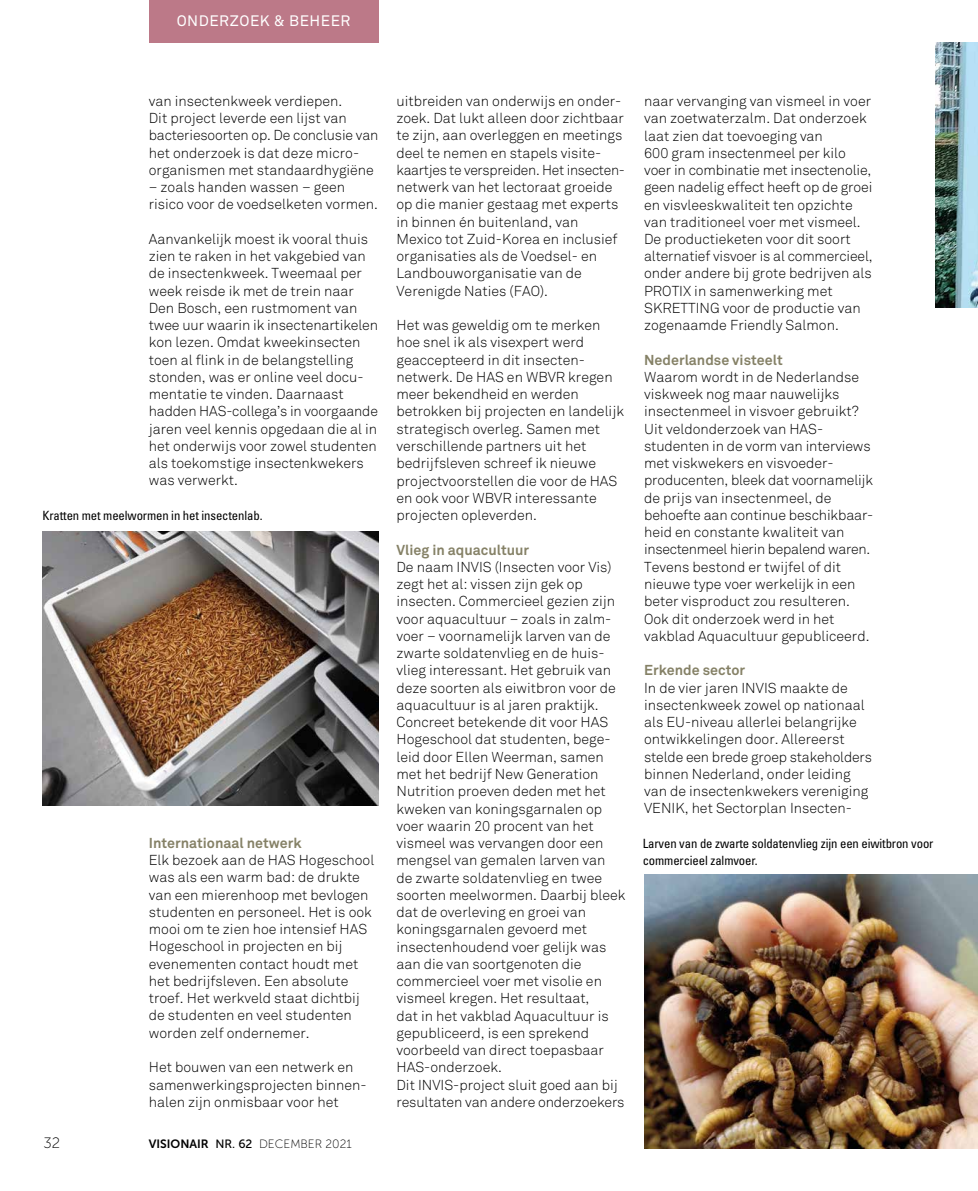
<style>
.page{position:relative;width:978px;height:1191px;background:#fff}
.page>*{position:absolute;margin:0;border:0;box-sizing:border-box;transform-origin:0 0}
.t1{font:15px "Akkurat";letter-spacing:.035em;color:#fff}
.t2{font:15px "Museo Sans 100";color:#000}
.t3{font:300 14.25px/17.2px "Akkurat";color:#000}
.t4{font:700 14.25px "Akkurat";color:#858166}
.t5{font:condensed 12.75px/17.2px "Univers LT Std";letter-spacing:-.01em;color:#000}
.t6{font:12px "Museo Sans 100";color:#000}
.s1{font-family:"Museo Sans 700"}
.s2{font-family:"Museo Sans 500"}
</style>
<div class="page">
<img style="left:43px;top:531px;width:335px;height:274px">
<div style="left:149px;top:0;width:229px;height:43px;background:#bc7988"></div>
<img style="left:935px;top:43px;width:43px;height:264px">
<img style="left:644px;top:874px;width:334px;height:274px">
<p class="t1" style="left:177px;top:12px;width:175px">ONDERZOEK &amp; BEHEER</p>
<p class="t3" style="left:149px;top:92px;width:231px">van insectenkweek verdiepen.<br>Dit project leverde een lijst van bacteriesoorten op. De conclusie van het onderzoek is dat deze micro&shy;organismen met standaardhygiëne</p>
<p class="t3" style="left:149px;top:179px;width:231px">– zoals handen wassen – geen risico voor de voedselketen vormen.</p>
<p class="t3" style="left:149px;top:230px;width:231px">Aanvankelijk moest ik vooral thuis zien te raken in het vakgebied van de insectenkweek. Tweemaal per week reisde ik met de trein naar<br>Den Bosch, een rustmoment van twee uur waarin ik insectenartikelen kon lezen. Omdat kweekinsecten toen al flink in de belangstelling stonden, was er online veel docu&shy;mentatie te vinden. Daarnaast hadden HAS-collega’s in voorgaande jaren veel kennis opgedaan die al in het onderwijs voor zowel studenten als toekomstige insectenkwekers was verwerkt.</p>
<p class="t5" style="left:43px;top:506px;width:221px">Kratten met meelwormen in het insectenlab.</p>
<p class="t4" style="left:149px;top:834px;width:154px">Internationaal netwerk</p>
<p class="t3" style="left:149px;top:851px;width:227px">Elk bezoek aan de HAS Hogeschool was als een warm bad: de drukte van een mierenhoop met bevlogen studenten en personeel. Het is ook mooi om te zien hoe intensief HAS<br>Hogeschool in projecten en bij evenementen contact houdt met het bedrijfsleven. Een absolute troef. Het werkveld staat dichtbij de studenten en veel studenten worden zelf ondernemer.</p>
<p class="t3" style="left:149px;top:1059px;width:219px">Het bouwen van een netwerk en samenwerkingsprojecten binnen&shy;halen zijn onmisbaar voor het</p>
<p class="t2" style="left:44px;top:1135px;width:18px">32</p>
<p class="t6" style="left:149px;top:1138px;width:204px"><span class="s1">VISIONAIR</span> <span class="s2">NR. 62</span> DECEMBER 2021</p>
<p class="t3" style="left:396px;top:93px;width:230px">uitbreiden van onderwijs en onder&shy;zoek. Dat lukt alleen door zichtbaar te zijn, aan overleggen en meetings deel te nemen en stapels visite&shy;kaartjes te verspreiden. Het insecten&shy;netwerk van het lectoraat groeide op die manier gestaag met experts in binnen én buitenland, van<br>Mexico tot Zuid-Korea en inclusief organisaties als de Voedsel- en<br>Landbouworganisatie van de<br>Verenigde Naties (FAO).</p>
<p class="t3" style="left:396px;top:317px;width:229px">Het was geweldig om te merken hoe snel ik als visexpert werd geaccepteerd in dit insecten&shy;netwerk. De HAS en WBVR kregen meer bekendheid en werden betrokken bij projecten en landelijk strategisch overleg. Samen met verschillende partners uit het bedrijfsleven schreef ik nieuwe projectvoorstellen die voor de HAS en ook voor WBVR interessante projecten opleverden.</p>
<p class="t4" style="left:396px;top:540px;width:134px">Vlieg in aquacultuur</p>
<p class="t3" style="left:396px;top:558px;width:230px">De naam INVIS (Insecten voor Vis) zegt het al: vissen zijn gek op insecten. Commercieel gezien zijn voor aquacultuur – zoals in zalm&shy;voer – voornamelijk larven van de zwarte soldatenvlieg en de huis&shy;vlieg interessant. Het gebruik van deze soorten als eiwitbron voor de aquacultuur is al jaren praktijk.<br>Concreet betekende dit voor HAS<br>Hogeschool dat studenten, bege&shy;leid door Ellen Weerman, samen met het bedrijf New Generation<br>Nutrition proeven deden met het kweken van koningsgarnalen op voer waarin 20 procent van het vismeel was vervangen door een mengsel van gemalen larven van<br>de zwarte soldatenvlieg en twee soorten meelwormen. Daarbij bleek dat de overleving en groei van koningsgarnalen gevoerd met insectenhoudend voer gelijk was aan die van soortgenoten die commercieel voer met visolie en vismeel kregen. Het resultaat,<br>dat in het vakblad Aquacultuur is gepubliceerd, is een sprekend voorbeeld van direct toepasbaar<br>HAS-onderzoek.<br>Dit INVIS-project sluit goed aan bij resultaten van andere onderzoekers</p>
<p class="t3" style="left:644px;top:93px;width:230px">naar vervanging van vismeel in voer van zoetwaterzalm. Dat onderzoek laat zien dat toevoeging van<br>600 gram insectenmeel per kilo voer in combinatie met insectenolie, geen nadelig effect heeft op de groei en visvleeskwaliteit ten opzichte van traditioneel voer met vismeel.<br>De productieketen voor dit soort alternatief visvoer is al commercieel, onder andere bij grote bedrijven als PROTIX in samenwerking met SKRETTING voor de productie van zogenaamde Friendly Salmon.</p>
<p class="t4" style="left:644px;top:351px;width:140px">Nederlandse visteelt</p>
<p class="t3" style="left:644px;top:368px;width:230px">Waarom wordt in de Nederlandse viskweek nog maar nauwelijks insectenmeel in visvoer gebruikt?<br>Uit veldonderzoek van HAS&shy;studenten in de vorm van interviews met viskwekers en visvoeder&shy;producenten, bleek dat voornamelijk de prijs van insectenmeel, de behoefte aan continue beschikbaar&shy;heid en constante kwaliteit van insectenmeel hierin bepalend waren.<br>Tevens bestond er twijfel of dit nieuwe type voer werkelijk in een beter visproduct zou resulteren.<br>Ook dit onderzoek werd in het vakblad Aquacultuur gepubliceerd.</p>
<p class="t4" style="left:644px;top:661px;width:103px">Erkende sector</p>
<p class="t3" style="left:644px;top:679px;width:229px">In de vier jaren INVIS maakte de insectenkweek zowel op nationaal als EU-niveau allerlei belangrijke ontwikkelingen door. Allereerst stelde een brede groep stakeholders binnen Nederland, onder leiding van de insectenkwekers vereniging VENIK, het Sectorplan Insecten-</p>
<p class="t5" style="left:643px;top:834px;width:292px">Larven van de zwarte soldatenvlieg zijn een eiwitbron voor commercieel zalmvoer.</p>
</div>
